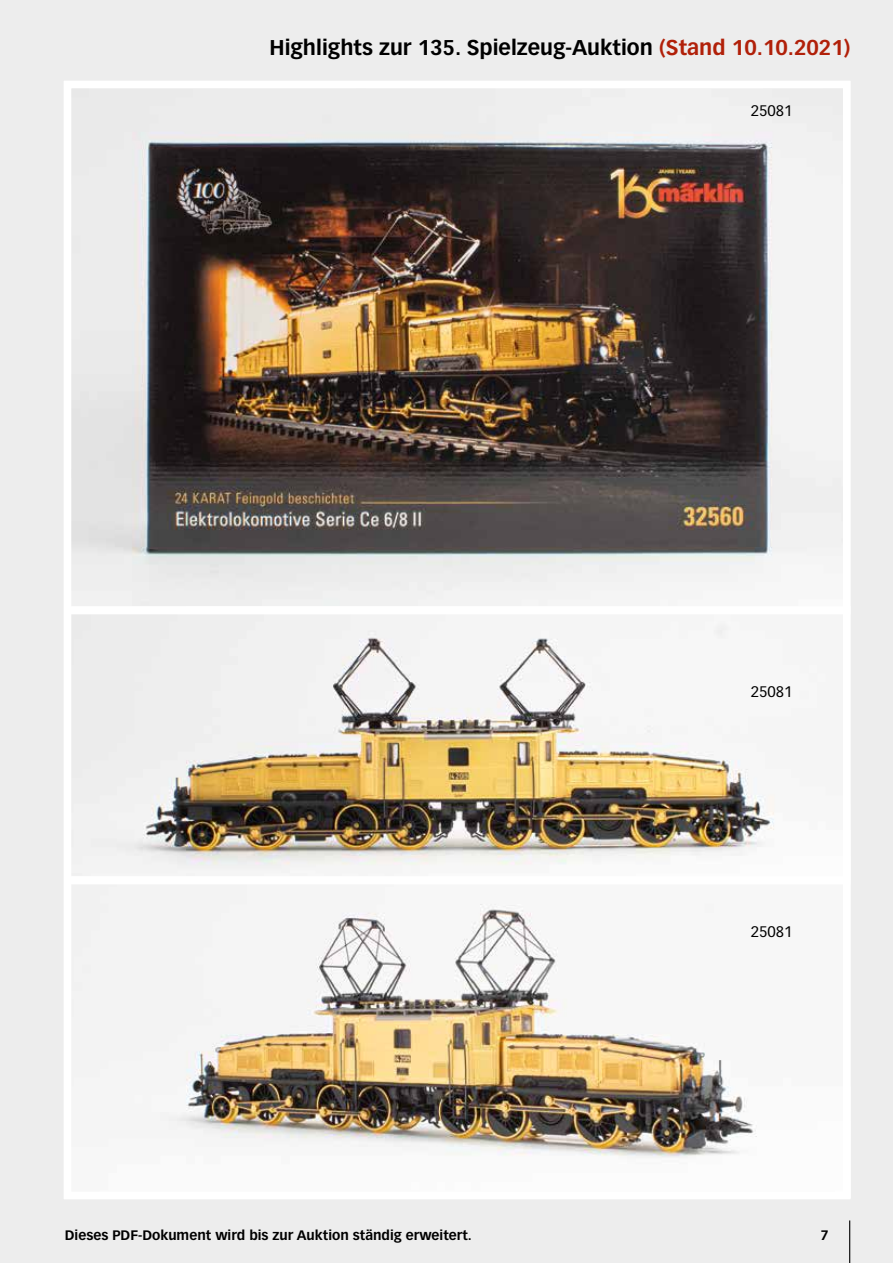
<style>
.page{position:relative;width:893px;height:1263px;background:#ededed}
.page>*{position:absolute;margin:0;border:0;box-sizing:border-box;transform-origin:0 0}
.t1{font:700 21px "Vectora LT Std";color:#000}
.t2{font:15px "Vectora LT Std";color:#000}
.t3{font:700 13.5px "Vectora LT Std";color:#000}
.s1{color:#b12009}
</style>
<div class="page">
<hr style="left:849px;top:1220px;width:1px;height:43px;background:#000">
<svg style="left:892px;top:449px;width:1px;height:12px"></svg>
<svg style="left:892px;top:819px;width:1px;height:12px"></svg>
<img style="left:73px;top:90px;width:768px;height:516px">
<img style="left:73px;top:614px;width:778px;height:262px">
<div style="left:67px;top:606px;width:784px;height:8px;background:#fff"></div>
<img style="left:73px;top:884px;width:778px;height:313px">
<div style="left:67px;top:876px;width:784px;height:8px;background:#fff"></div>
<div style="left:64px;top:81px;width:786px;height:1118px;border:8px solid #fff"></div>
<h1 class="t1" style="left:269px;top:35px;width:582px">Highlights zur 135. Spielzeug-Auktion <span class="s1">(Stand 10.10.2021)</span></h1>
<p class="t2" style="left:751px;top:102px;width:43px">25081</p>
<p class="t2" style="left:751px;top:683px;width:43px">25081</p>
<p class="t3" style="left:65px;top:1227px;width:408px">Dieses PDF-Dokument wird bis zur Auktion ständig erweitert.</p>
<p class="t2" style="left:751px;top:923px;width:43px">25081</p>
<p class="t3" style="left:821px;top:1227px;width:9px">7</p>
</div>
